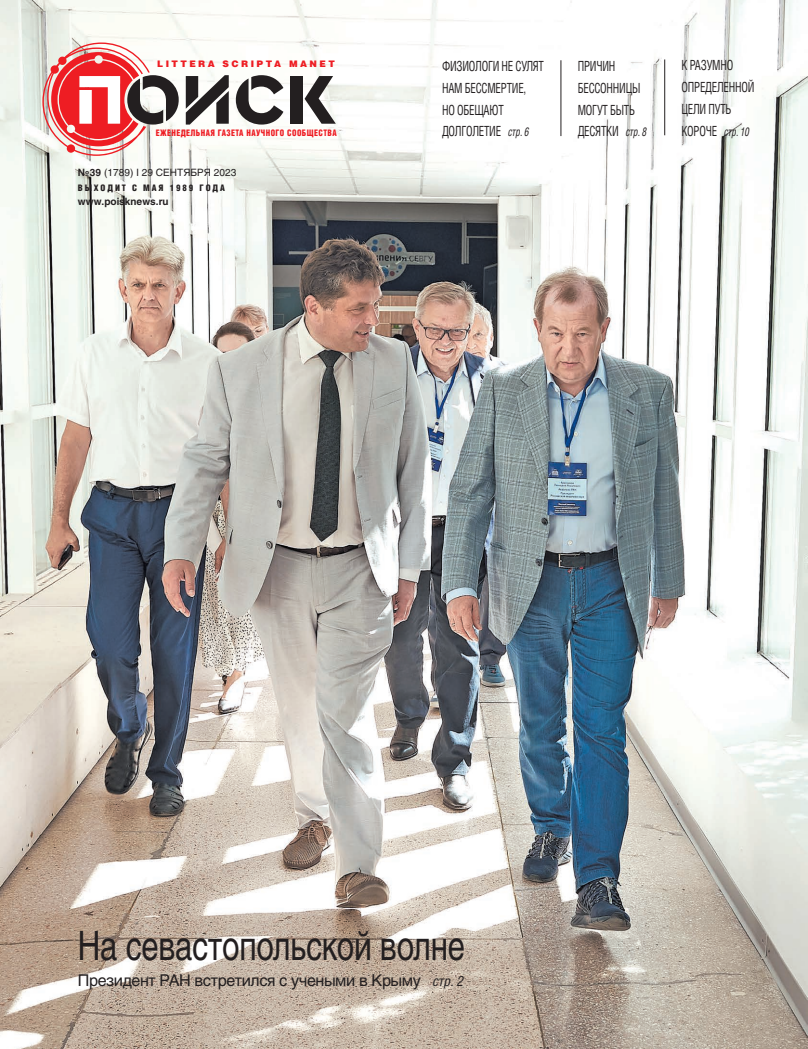
<style>
.page{position:relative;width:808px;height:1049px;background:#fff}
.page>*{position:absolute;margin:0;border:0;box-sizing:border-box;transform-origin:0 0}
.t1{font:40px "Helios C";letter-spacing:-.01em;color:#231f20;scale:.78 1}
.t2{font:16.1px "Helios C";letter-spacing:-.025em;color:#231f20}
.t3{font:14px/21.7px "Helios Cond C";letter-spacing:-.02em;color:#231f20;scale:.8 1}
.t4{font:10px "Helios C";letter-spacing:.005em;color:#231f20}
.t5{font:700 10px "Helios C";color:#231f20}
.t6{font:9px "Helios Cond Black C";letter-spacing:.05em;color:#ee1d23;scale:.9 1}
.t7{font:9px "Helios Cond Black C";letter-spacing:.21em;color:#231f20}
.t8{font:9px "Helios Black C";letter-spacing:.27em;color:#ee1d23}
.s1{font-weight:700}
.s2{font-style:italic;font-size:12px}
.s3{font-family:"Helios Cond C";font-style:italic;font-size:14px}
</style>
<div class="page">
<img style="left:0;top:0;width:807px;height:1049px">
<svg style="left:42px;top:42px;width:137px;height:114px"></svg>
<svg style="left:186px;top:75px;width:43px;height:50px"></svg>
<svg style="left:236px;top:75px;width:47px;height:50px"></svg>
<div style="left:290px;top:76px;width:13px;height:48px;background:#231f20"></div>
<svg style="left:305px;top:76px;width:31px;height:48px"></svg>
<hr style="left:664px;top:59px;width:1px;height:76px;background:#231f20">
<hr style="left:560px;top:60px;width:1px;height:76px;background:#231f20">
<p class="t8" style="left:157px;top:58px;width:179px">LITTERA SCRIPTA MANET</p>
<p class="t6" style="left:156px;top:128px;width:202px">ЕЖЕНЕДЕЛЬНАЯ ГАЗЕТА НАУЧНОГО СООБЩЕСТВА</p>
<p class="t4" style="left:78px;top:167px;width:160px"><span class="s1">№39</span> (1789) I 29 СЕНТЯБРЯ 2023</p>
<p class="t7" style="left:78px;top:182px;width:148px">ВЫХОДИТ С МАЯ 1989 ГОДА</p>
<p class="t5" style="left:78px;top:195px;width:92px">www.poisknews.ru</p>
<p class="t3" style="left:442px;top:55px;width:129px">ФИЗИОЛОГИ НЕ СУЛЯТ<br>НАМ БЕССМЕРТИЕ,<br>НО ОБЕЩАЮТ<br>ДОЛГОЛЕТИЕ <span class="s2">стр. 6</span></p>
<p class="t3" style="left:578px;top:55px;width:88px">ПРИЧИН<br>БЕССОННИЦЫ<br>МОГУТ БЫТЬ<br>ДЕСЯТКИ <span class="s2">стр. 8</span></p>
<p class="t3" style="left:681px;top:54px;width:93px">К РАЗУМНО<br>ОПРЕДЕЛЕННОЙ<br>ЦЕЛИ ПУТЬ<br>КОРОЧЕ <span class="s2">стр. 10</span></p>
<h1 class="t1" style="left:78px;top:922px;width:498px">На севастопольской волне</h1>
<p class="t2" style="left:78px;top:971px;width:387px">Президент РАН встретился с учеными в Крыму <span class="s3">стр. 2</span></p>
</div>
